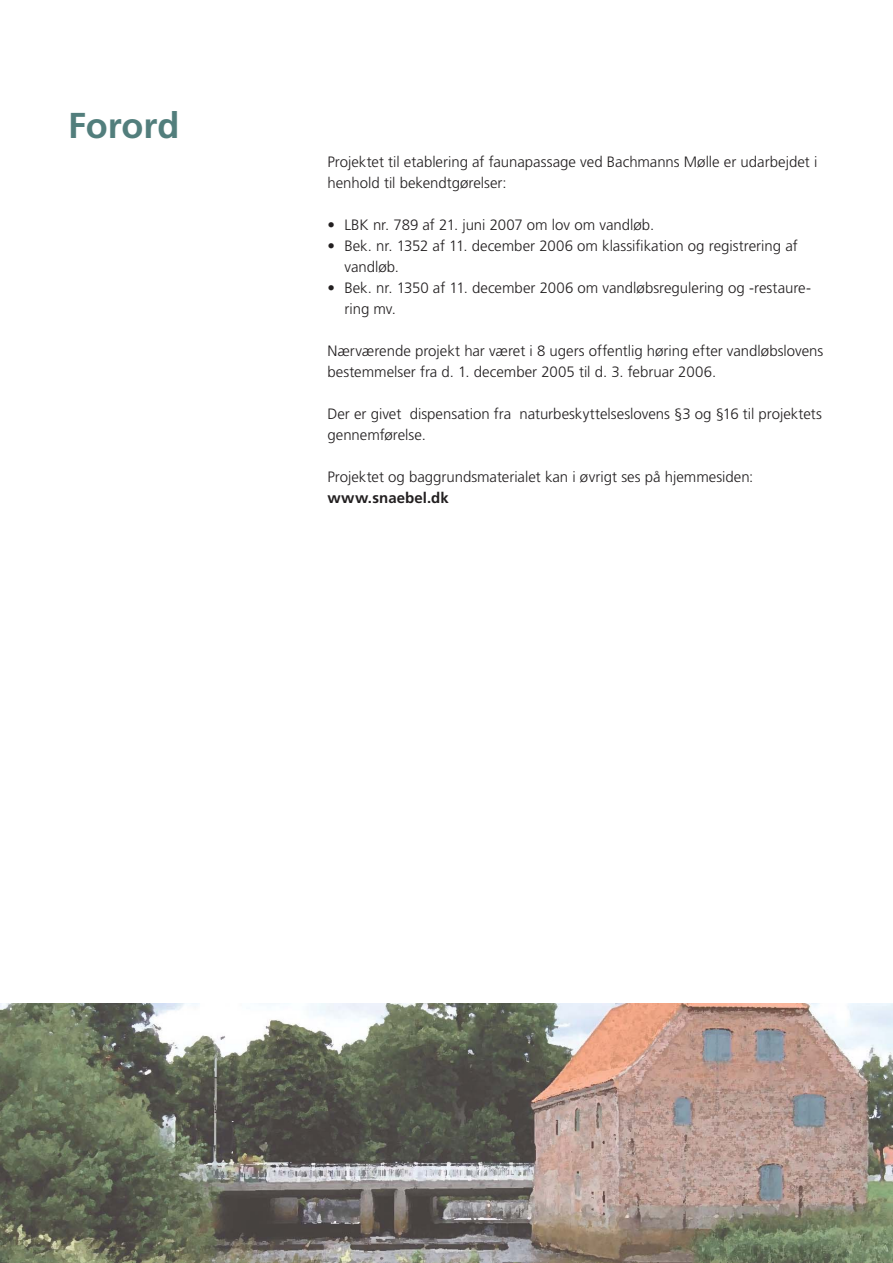
<style>
.page{position:relative;width:893px;height:1263px;background:#fff}
.page>*{position:absolute;margin:0;border:0;box-sizing:border-box;transform-origin:0 0}
.t1{font:700 36px "Frutiger LT";letter-spacing:-.005em;color:#527e7c}
.t2{font:300 15px/21px "Frutiger LT";color:#221f20}
.t3{font:700 15px "Frutiger LT";letter-spacing:.005em;color:#221f20}
</style>
<div class="page">
<img style="left:0;top:1003px;width:892px;height:260px">
<h1 class="t1" style="left:68px;top:111px;width:113px">Forord</h1>
<p class="t2" style="left:327px;top:153px;width:491px">Projektet til etablering af faunapassage ved Bachmanns Mølle er udarbejdet i henhold til bekendtgørelser:</p>
<p class="t2" style="left:327px;top:216px;width:328px">• LBK nr. 789 af 21. juni 2007 om lov om vandløb.</p>
<p class="t2" style="left:344px;top:237px;width:455px;text-indent:-17px">• Bek. nr. 1352 af 11. december 2006 om klassifikation og registrering af vandløb.</p>
<p class="t2" style="left:344px;top:279px;width:468px;text-indent:-17px">• Bek. nr. 1350 af 11. december 2006 om vandløbsregulering og -restaure&shy;ring mv.</p>
<p class="t2" style="left:327px;top:342px;width:497px">Nærværende projekt har været i 8 ugers offentlig høring efter vandløbslovens bestemmelser fra d. 1. december 2005 til d. 3. februar 2006.</p>
<p class="t2" style="left:327px;top:405px;width:496px">Der er givet dispensation fra naturbeskyttelseslovens §3 og §16 til projektets gennemførelse.</p>
<p class="t2" style="left:327px;top:468px;width:427px">Projektet og baggrundsmaterialet kan i øvrigt ses på hjemmesiden:</p>
<p class="t3" style="left:327px;top:492px;width:123px">www.snaebel.dk</p>
</div>
